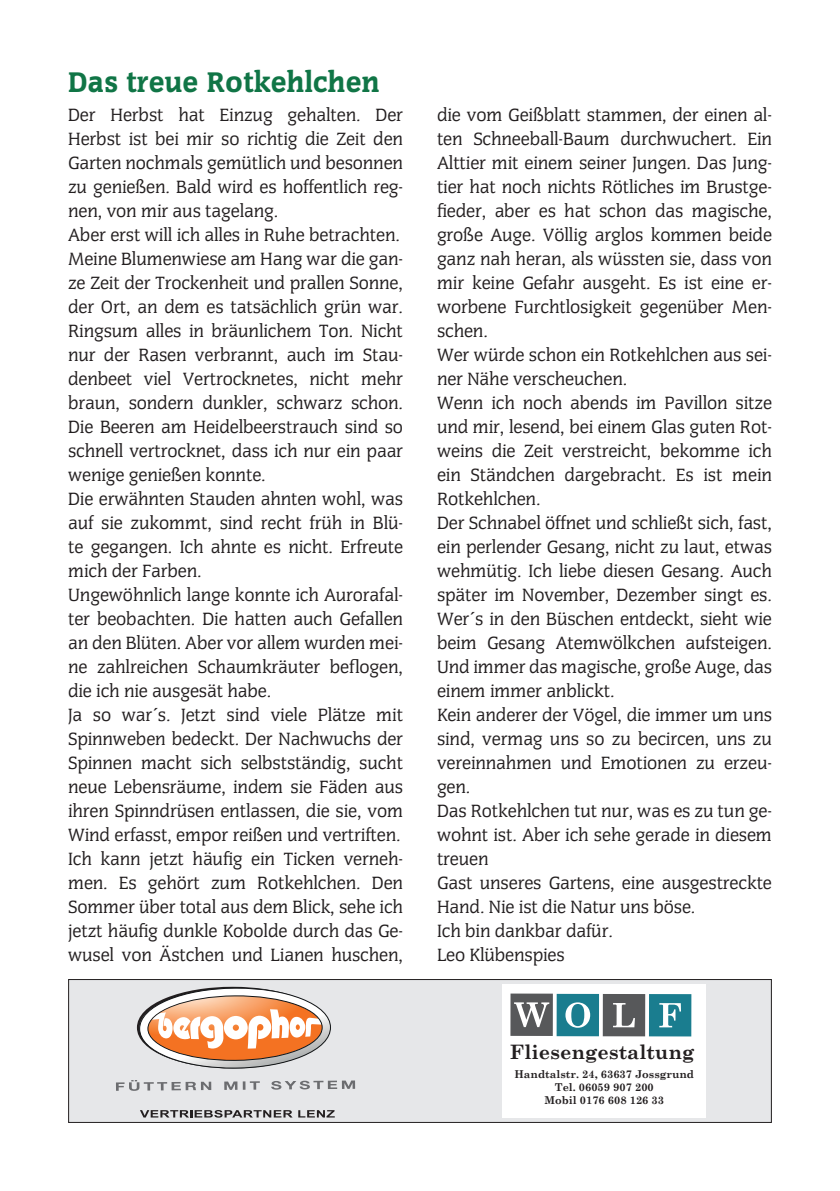
<style>
.page{position:relative;width:840px;height:1191px;background:#fff}
.page>*{position:absolute;margin:0;border:0;box-sizing:border-box;transform-origin:0 0}
.t1{font:32px "Cg Congress Hy";color:#107546}
.t2{font:20px/24px "Cg Congress";color:#231f20}
.t3{font:700 20px "Century Schoolbook";color:#231f20}
.t4{font:700 10.8px/13px "Century Schoolbook";color:#231f20;text-align:center}
</style>
<div class="page">
<div style="left:69px;top:979px;width:702px;height:143px;background:#e6e7e9"></div>
<div style="left:68px;top:979px;width:703px;height:144px;border:1px solid #231f20"></div>
<svg style="left:140px;top:1110px;width:152px;height:7px"></svg>
<svg style="left:298px;top:1110px;width:36px;height:7px"></svg>
<svg style="left:137px;top:986px;width:194px;height:82px"></svg>
<svg style="left:116px;top:1080px;width:239px;height:10px"></svg>
<div style="left:502px;top:984px;width:203px;height:133px;background:#fff"></div>
<div style="left:510px;top:993px;width:42px;height:43px;background:#57585a"></div>
<svg style="left:514px;top:1002px;width:35px;height:25px"></svg>
<div style="left:556px;top:994px;width:42px;height:42px;background:#1a7d8f"></div>
<svg style="left:565px;top:1002px;width:25px;height:25px"></svg>
<div style="left:602px;top:994px;width:43px;height:42px;background:#57585a"></div>
<svg style="left:613px;top:1003px;width:21px;height:24px"></svg>
<div style="left:648px;top:994px;width:43px;height:42px;background:#1a7d8f"></div>
<svg style="left:659px;top:1003px;width:21px;height:24px"></svg>
<h1 class="t1" style="left:68px;top:60px;width:313px">Das treue Rotkehlchen</h1>
<p class="t2" style="left:68px;top:102px;width:336px">Der Herbst hat Einzug gehalten. Der Herbst ist bei mir so richtig die Zeit den Garten nochmals gemütlich und besonnen zu genießen. Bald wird es hoffentlich reg&shy;nen, von mir aus tagelang.<br>Aber erst will ich alles in Ruhe betrachten.<br>Meine Blumenwiese am Hang war die gan&shy;ze Zeit der Trockenheit und prallen Sonne, der Ort, an dem es tatsächlich grün war.<br>Ringsum alles in bräunlichem Ton. Nicht nur der Rasen verbrannt, auch im Stau&shy;denbeet viel Vertrocknetes, nicht mehr braun, sondern dunkler, schwarz schon.<br>Die Beeren am Heidelbeerstrauch sind so schnell vertrocknet, dass ich nur ein paar wenige genießen konnte.<br>Die erwähnten Stauden ahnten wohl, was auf sie zukommt, sind recht früh in Blü&shy;te gegangen. Ich ahnte es nicht. Erfreute mich der Farben.<br>Ungewöhnlich lange konnte ich Aurorafal&shy;ter beobachten. Die hatten auch Gefallen an den Blüten. Aber vor allem wurden mei&shy;ne zahlreichen Schaumkräuter beflogen, die ich nie ausgesät habe.<br>Ja so war´s. Jetzt sind viele Plätze mit Spinnweben bedeckt. Der Nachwuchs der Spinnen macht sich selbstständig, sucht neue Lebensräume, indem sie Fäden aus ihren Spinndrüsen entlassen, die sie, vom Wind erfasst, empor reißen und vertriften.<br>Ich kann jetzt häufig ein Ticken verneh&shy;men. Es gehört zum Rotkehlchen. Den Sommer über total aus dem Blick, sehe ich jetzt häufig dunkle Kobolde durch das Ge&shy;wusel von Ästchen und Lianen huschen,</p>
<p class="t2" style="left:437px;top:102px;width:336px">die vom Geißblatt stammen, der einen al&shy;ten Schneeball-Baum durchwuchert. Ein Alttier mit einem seiner Jungen. Das Jung&shy;tier hat noch nichts Rötliches im Brustge&shy;fieder, aber es hat schon das magische, große Auge. Völlig arglos kommen beide ganz nah heran, als wüssten sie, dass von mir keine Gefahr ausgeht. Es ist eine er&shy;worbene Furchtlosigkeit gegenüber Men&shy;schen.<br>Wer würde schon ein Rotkehlchen aus sei&shy;ner Nähe verscheuchen.<br>Wenn ich noch abends im Pavillon sitze und mir, lesend, bei einem Glas guten Rot&shy;weins die Zeit verstreicht, bekomme ich ein Ständchen dargebracht. Es ist mein Rotkehlchen.<br>Der Schnabel öffnet und schließt sich, fast, ein perlender Gesang, nicht zu laut, etwas wehmütig. Ich liebe diesen Gesang. Auch später im November, Dezember singt es.<br>Wer´s in den Büschen entdeckt, sieht wie beim Gesang Atemwölkchen aufsteigen.<br>Und immer das magische, große Auge, das einem immer anblickt.<br>Kein anderer der Vögel, die immer um uns sind, vermag uns so zu becircen, uns zu vereinnahmen und Emotionen zu erzeu&shy;gen.<br>Das Rotkehlchen tut nur, was es zu tun ge&shy;wohnt ist. Aber ich sehe gerade in diesem treuen<br>Gast unseres Gartens, eine ausgestreckte Hand. Nie ist die Natur uns böse.<br>Ich bin dankbar dafür.<br>Leo Klübenspies</p>
<p class="t3" style="left:509px;top:1039px;width:186px">Fliesengestaltung</p>
<p class="t4" style="left:514px;top:1067px;width:181px">Handtalstr. 24, 63637 Jossgrund<br>Tel. 06059 907 200<br>Mobil 0176 608 126 33</p>
</div>
